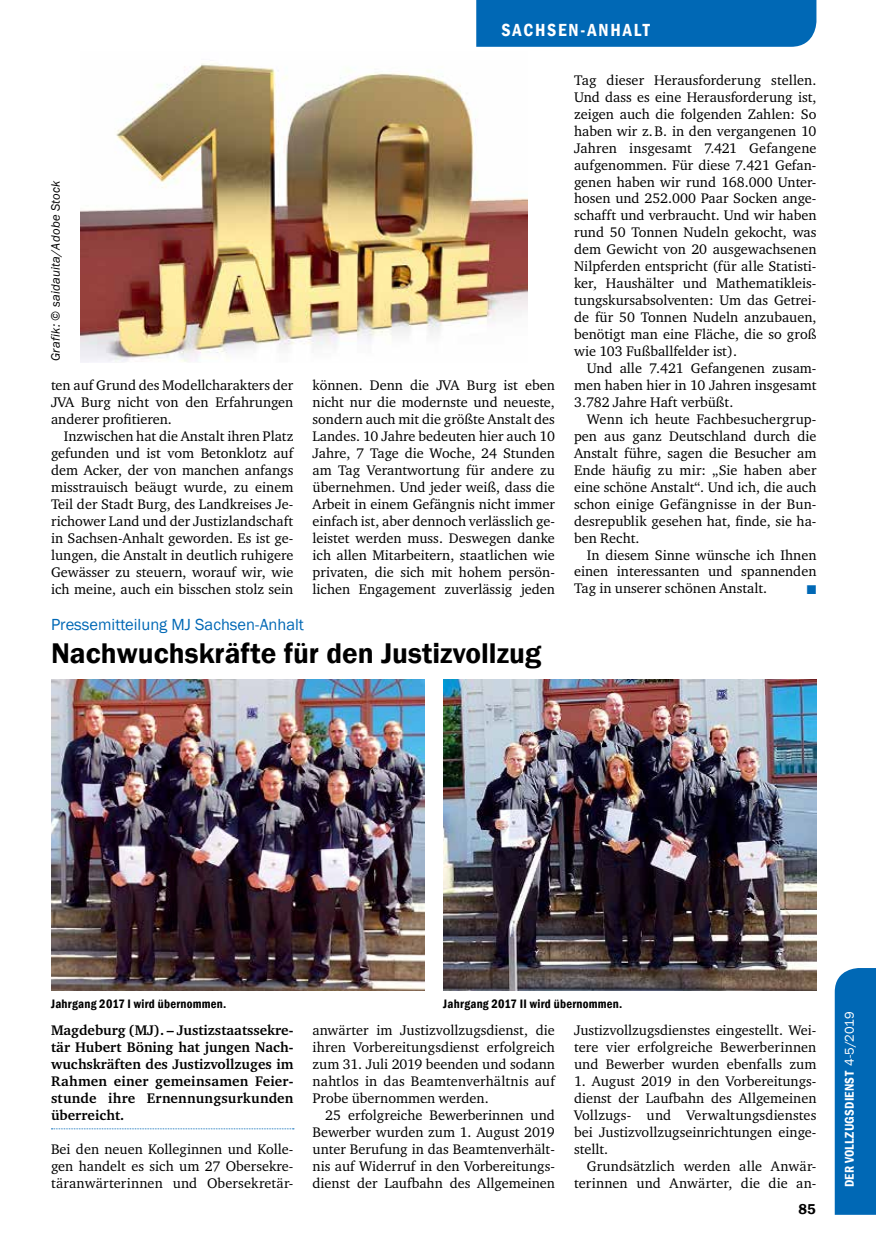
<style>
.page{position:relative;width:876px;height:1251px;background:#fff}
.page>*{position:absolute;margin:0;border:0;box-sizing:border-box;transform-origin:0 0}
.t1{font:600 29.25px "Franklin Gothic";color:#000}
.t2{font:600 condensed 18px "Franklin Gothic";letter-spacing:.1em;color:#fff}
.t3{font:16.5px "Franklin Gothic";color:#0068b5}
.t4{font:600 14.7px "Franklin Gothic";color:#000}
.t5{font:14.25px/17px "Charter ITC";color:#000;text-align:justify}
.t6{font:700 14.25px/17px "Charter ITC";letter-spacing:.015em;color:#000;text-align:justify}
.t7{font:600 condensed 13.05px "Franklin Gothic";letter-spacing:.015em;color:#fff}
.t8{font:600 condensed 12.6px "Franklin Gothic";letter-spacing:.02em;color:#000}
.t9{font:italic 12.6px "Franklin Gothic";letter-spacing:.02em;color:#000}
.t10{font:12.6px "Zapf Dingbats";color:#0068b5}
.s1{font-weight:400;font-stretch:normal}
</style>
<div class="page">
<div style="left:835px;top:968px;width:41px;height:246px;background:#0068b5"></div>
<div style="left:476px;top:0;width:340px;height:47px;background:#0068b5"></div>
<svg style="left:51px;top:1128px;width:243px;height:1px"></svg>
<img style="left:51px;top:679px;width:373px;height:311px">
<img style="left:443px;top:679px;width:373px;height:311px">
<img style="left:81px;top:63px;width:446px;height:300px">
<p class="t2" style="left:501px;top:18px;width:150px">SACHSEN-ANHALT</p>
<p class="t9" style="left:48px;top:361px;width:182px;rotate:-90deg">Grafik: © saidauita/Adobe Stock</p>
<p class="t5" style="left:51px;top:377px;width:244px">ten auf Grund des Modellcharakters der</p>
<p class="t5" style="left:51px;top:394px;width:244px">JVA Burg nicht von den Erfahrungen</p>
<p class="t5" style="left:51px;top:411px;width:122px">anderer profitieren.</p>
<p class="t5" style="left:64px;top:427px;width:231px">Inzwischen hat die Anstalt ihren Platz</p>
<p class="t5" style="left:51px;top:444px;width:244px">gefunden und ist vom Betonklotz auf</p>
<p class="t5" style="left:51px;top:461px;width:244px">dem Acker, der von manchen anfangs</p>
<p class="t5" style="left:51px;top:478px;width:244px">misstrauisch beäugt wurde, zu einem</p>
<p class="t5" style="left:51px;top:495px;width:244px">Teil der Stadt Burg, des Landkreises Je-</p>
<p class="t5" style="left:51px;top:512px;width:244px">richower Land und der Justizlandschaft</p>
<p class="t5" style="left:51px;top:529px;width:244px">in Sachsen-Anhalt geworden. Es ist ge-</p>
<p class="t5" style="left:51px;top:546px;width:244px">lungen, die Anstalt in deutlich ruhigere</p>
<p class="t5" style="left:51px;top:563px;width:244px">Gewässer zu steuern, worauf wir, wie</p>
<p class="t5" style="left:51px;top:580px;width:244px">ich meine, auch ein bisschen stolz sein</p>
<p class="t3" style="left:51px;top:613px;width:254px">Pressemitteilung MJ Sachsen-Anhalt</p>
<p class="t1" style="left:51px;top:634px;width:492px">Nachwuchskräfte für den Justizvollzug</p>
<p class="t5" style="left:313px;top:377px;width:244px">können. Denn die JVA Burg ist eben nicht nur die modernste und neueste, sondern auch mit die größte Anstalt des Landes. 10 Jahre bedeuten hier auch 10<br>Jahre, 7 Tage die Woche, 24 Stunden am Tag Verantwortung für andere zu übernehmen. Und jeder weiß, dass die Arbeit in einem Gefängnis nicht immer einfach ist, aber dennoch verlässlich ge&shy;leistet werden muss. Deswegen danke ich allen Mitarbeitern, staatlichen wie privaten, die sich mit hohem persön&shy;lichen Engagement zuverlässig jeden</p>
<p class="t5" style="left:574px;top:71px;width:244px">Tag dieser Herausforderung stellen.</p>
<p class="t5" style="left:574px;top:88px;width:244px">Und dass es eine Herausforderung ist,</p>
<p class="t5" style="left:574px;top:105px;width:244px">zeigen auch die folgenden Zahlen: So</p>
<p class="t5" style="left:574px;top:122px;width:244px">haben wir z.B. in den vergangenen 10</p>
<p class="t5" style="left:574px;top:139px;width:244px">Jahren insgesamt 7.421 Gefangene</p>
<p class="t5" style="left:574px;top:156px;width:244px">aufgenommen. Für diese 7.421 Gefan-</p>
<p class="t5" style="left:574px;top:173px;width:244px">genen haben wir rund 168.000 Unter-</p>
<p class="t5" style="left:574px;top:190px;width:244px">hosen und 252.000 Paar Socken ange-</p>
<p class="t5" style="left:574px;top:207px;width:244px">schafft und verbraucht. Und wir haben</p>
<p class="t5" style="left:574px;top:224px;width:244px">rund 50 Tonnen Nudeln gekocht, was</p>
<p class="t5" style="left:574px;top:241px;width:244px">dem Gewicht von 20 ausgewachsenen</p>
<p class="t5" style="left:574px;top:258px;width:244px">Nilpferden entspricht (für alle Statisti-</p>
<p class="t5" style="left:574px;top:275px;width:243px">ker, Haushälter und Mathematikleis-</p>
<p class="t5" style="left:574px;top:292px;width:244px">tungskursabsolventen: Um das Getrei-</p>
<p class="t5" style="left:574px;top:309px;width:244px">de für 50 Tonnen Nudeln anzubauen,</p>
<p class="t5" style="left:574px;top:326px;width:244px">benötigt man eine Fläche, die so groß</p>
<p class="t5" style="left:574px;top:342px;width:164px">wie 103 Fußballfelder ist).</p>
<p class="t5" style="left:587px;top:359px;width:231px">Und alle 7.421 Gefangenen zusam-</p>
<p class="t5" style="left:574px;top:376px;width:244px">men haben hier in 10 Jahren insgesamt</p>
<p class="t5" style="left:574px;top:393px;width:161px">3.782 Jahre Haft verbüßt.</p>
<p class="t5" style="left:587px;top:410px;width:231px">Wenn ich heute Fachbesuchergrup-</p>
<p class="t5" style="left:574px;top:427px;width:244px">pen aus ganz Deutschland durch die</p>
<p class="t5" style="left:574px;top:444px;width:244px">Anstalt führe, sagen die Besucher am</p>
<p class="t5" style="left:574px;top:461px;width:244px">Ende häufig zu mir: „Sie haben aber</p>
<p class="t5" style="left:574px;top:478px;width:244px">eine schöne Anstalt“. Und ich, die auch</p>
<p class="t5" style="left:574px;top:495px;width:244px">schon einige Gefängnisse in der Bun-</p>
<p class="t5" style="left:574px;top:512px;width:244px">desrepublik gesehen hat, finde, sie ha-</p>
<p class="t5" style="left:574px;top:529px;width:67px">ben Recht.</p>
<p class="t5" style="left:587px;top:546px;width:231px">In diesem Sinne wünsche ich Ihnen</p>
<p class="t5" style="left:574px;top:563px;width:244px">einen interessanten und spannenden</p>
<p class="t5" style="left:574px;top:580px;width:195px">Tag in unserer schönen Anstalt.</p>
<p class="t10" style="left:807px;top:583px;width:11px">■</p>
<p class="t8" style="left:51px;top:994px;width:177px">Jahrgang 2017 I wird übernommen.</p>
<p class="t8" style="left:443px;top:994px;width:181px">Jahrgang 2017 II wird übernommen.</p>
<p class="t5" style="left:574px;top:1021px;width:244px">Justizvollzugsdienstes eingestellt. Wei&shy;tere vier erfolgreiche Bewerberinnen und Bewerber wurden ebenfalls zum</p>
<p class="t5" style="left:574px;top:1072px;width:244px">1. August 2019 in den Vorbereitungs-</p>
<p class="t5" style="left:574px;top:1089px;width:244px">dienst der Laufbahn des Allgemeinen</p>
<p class="t5" style="left:574px;top:1106px;width:244px">Vollzugs- und Verwaltungsdienstes</p>
<p class="t5" style="left:574px;top:1123px;width:244px">bei Justizvollzugseinrichtungen einge-</p>
<p class="t5" style="left:574px;top:1140px;width:36px">stellt.</p>
<p class="t5" style="left:587px;top:1157px;width:231px">Grundsätzlich werden alle Anwär-</p>
<p class="t5" style="left:574px;top:1174px;width:244px">terinnen und Anwärter, die die an-</p>
<p class="t5" style="left:313px;top:1021px;width:244px">anwärter im Justizvollzugsdienst, die</p>
<p class="t5" style="left:313px;top:1038px;width:244px">ihren Vorbereitungsdienst erfolgreich</p>
<p class="t5" style="left:313px;top:1055px;width:244px">zum 31. Juli 2019 beenden und sodann</p>
<p class="t5" style="left:313px;top:1072px;width:244px">nahtlos in das Beamtenverhältnis auf</p>
<p class="t5" style="left:313px;top:1089px;width:178px">Probe übernommen werden.</p>
<p class="t5" style="left:325px;top:1106px;width:231px">25 erfolgreiche Bewerberinnen und</p>
<p class="t5" style="left:313px;top:1123px;width:244px">Bewerber wurden zum 1. August 2019</p>
<p class="t5" style="left:313px;top:1140px;width:244px">unter Berufung in das Beamtenverhält-</p>
<p class="t5" style="left:313px;top:1157px;width:244px">nis auf Widerruf in den Vorbereitungs-</p>
<p class="t5" style="left:313px;top:1173px;width:244px">dienst der Laufbahn des Allgemeinen</p>
<p class="t6" style="left:51px;top:1021px;width:244px">Magdeburg (MJ). – Justizstaatssekre&shy;tär Hubert Böning hat jungen Nach&shy;wuchskräften des Justizvollzuges im Rahmen einer gemeinsamen Feier&shy;stunde ihre Ernennungsurkunden überreicht.</p>
<p class="t5" style="left:51px;top:1140px;width:244px">Bei den neuen Kolleginnen und Kolle&shy;gen handelt es sich um 27 Obersekre&shy;täranwärterinnen und Obersekretär-</p>
<p class="t4" style="left:798px;top:1200px;width:19px">85</p>
<p class="t7" style="left:841px;top:1186px;width:177px;rotate:-90deg">DER VOLLZUGSDIENST <span class="s1">4-5/2019</span></p>
</div>
